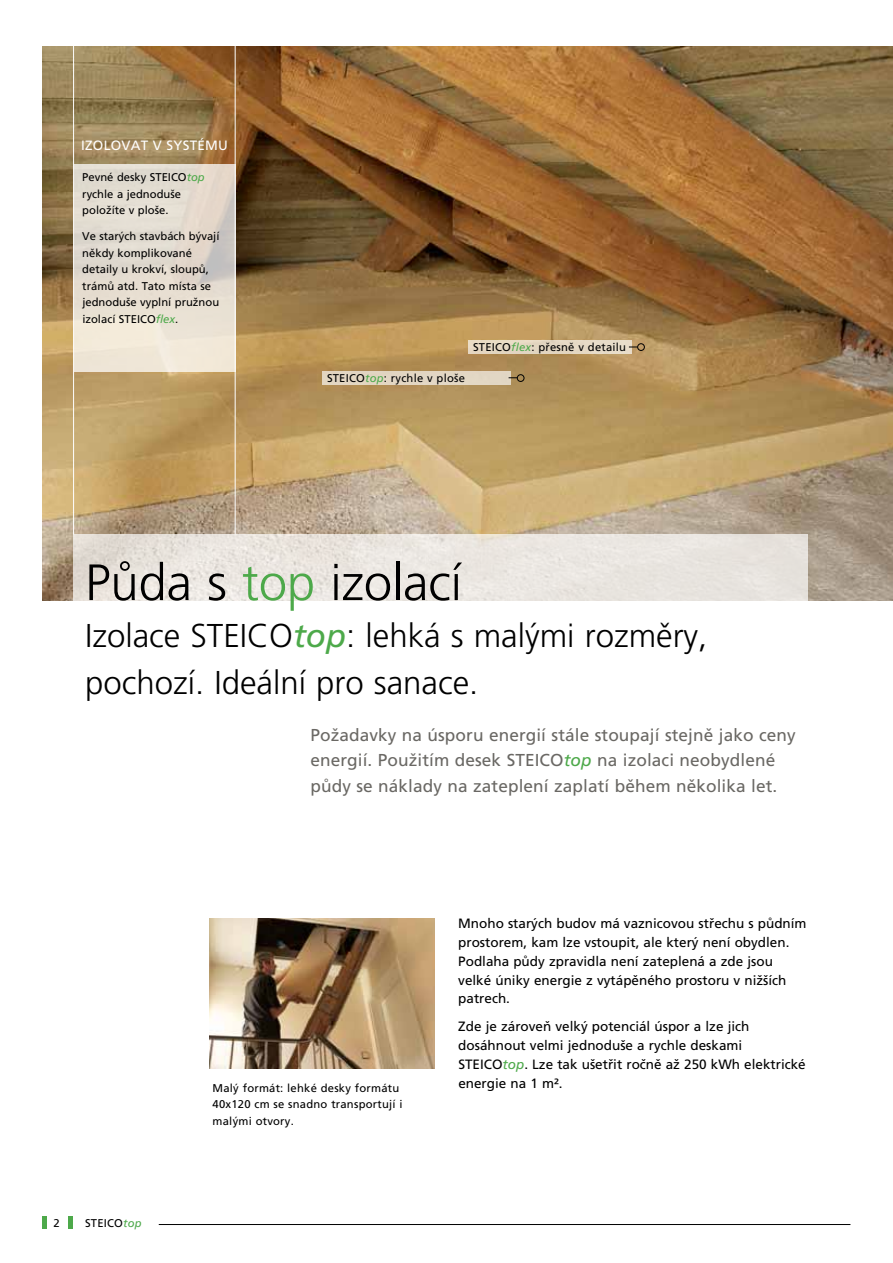
<style>
.page{position:relative;width:893px;height:1263px;background:#fff}
.page>*{position:absolute;margin:0;border:0;box-sizing:border-box;transform-origin:0 0}
.t1{font:300 51px "Frutiger CE";letter-spacing:-.005em;color:#000}
.t2{font:300 33px/46.8px "Frutiger CE";color:#000}
.t3{font:17.25px/25.5px "Frutiger CE";letter-spacing:.005em;color:#6a6864}
.t4{font:13.5px/18.8px "Frutiger CE";color:#000}
.t5{font:13.5px "Frutiger CE";letter-spacing:.02em;color:#fff}
.t6{font:11.25px/16.5px "Frutiger CE";color:#000}
.t7{font:11.25px/16.5px "Frutiger CE";letter-spacing:.02em;color:#000}
.s1{font-style:italic;color:#4da94a}
.s2{color:#4da94a}
.s3{font-weight:400;font-style:italic;color:#4da94a}
</style>
<div class="page">
<hr style="left:43px;top:1216px;width:4px;height:13px;background:#4da94a">
<div style="left:68px;top:1216px;width:5px;height:13px;background:#4da94a"></div>
<hr style="left:159px;top:1224px;width:691px;height:1px;background:#000">
<img style="left:43px;top:47px;width:850px;height:553px">
<svg style="left:73px;top:534px;width:735px;height:67px;background:#e9e4df"></svg>
<svg style="left:74px;top:164px;width:161px;height:208px;background:#e5ddd1"></svg>
<hr style="left:73px;top:45px;width:1px;height:489px;background:#fff">
<hr style="left:235px;top:41px;width:1px;height:493px;background:#fff">
<img style="left:209px;top:919px;width:226px;height:150px">
<div style="left:322px;top:371px;width:188px;height:14px;background:#e2d6c3"></div>
<div style="left:517px;top:374px;width:7px;height:8px;border:1px solid #000;border-radius:50%"></div>
<div style="left:468px;top:340px;width:163px;height:14px;background:#e5d9c4"></div>
<div style="left:637px;top:343px;width:8px;height:8px;border:1px solid #000;border-radius:50%"></div>
<p class="t5" style="left:81px;top:137px;width:148px">IZOLOVAT V SYSTÉMU</p>
<p class="t6" style="left:82px;top:169px;width:124px">Pevné desky STEICO<span class="s1">top </span>rychle a jednoduše položíte v ploše.</p>
<p class="t6" style="left:82px;top:228px;width:139px">Ve starých stavbách bývají někdy komplikované detaily u krokví, sloupů, trámů atd. Tato místa se jednoduše vyplní pružnou izolací STEICO<span class="s1">flex</span>.</p>
<p class="t7" style="left:327px;top:370px;width:139px">STEICO<span class="s1">top</span>: rychle v ploše</p>
<p class="t7" style="left:473px;top:339px;width:155px">STEICO<span class="s1">flex</span>: přesně v detailu</p>
<h1 class="t1" style="left:85px;top:553px;width:378px">Půda s <span class="s2">top</span> izolací</h1>
<h2 class="t2" style="left:85px;top:612px;width:624px">Izolace STEICO<span class="s3">top</span>: lehká s malými rozměry, pochozí. Ideální pro sanace.</h2>
<p class="t3" style="left:310px;top:722px;width:487px">Požadavky na úsporu energií stále stoupají stejně jako ceny energií. Použitím desek STEICO<span class="s1">top</span> na izolaci neobydlené půdy se náklady na zateplení zaplatí během několika let.</p>
<p class="t4" style="left:458px;top:914px;width:350px">Mnoho starých budov má vaznicovou střechu s půdním prostorem, kam lze vstoupit, ale který není obydlen.<br>Podlaha půdy zpravidla není zateplená a zde jsou velké úniky energie z vytápěného prostoru v nižších patrech.</p>
<p class="t4" style="left:458px;top:1017px;width:349px">Zde je zároveň velký potenciál úspor a lze jich dosáhnout velmi jednoduše a rychle deskami<br>STEICO<span class="s1">top</span>. Lze tak ušetřit ročně až 250 kWh elektrické</p>
<p class="t6" style="left:54px;top:1214px;width:8px">2</p>
<p class="t6" style="left:85px;top:1214px;width:58px">STEICO<span class="s1">top</span></p>
<p class="t7" style="left:213px;top:1079px;width:188px">Malý formát: lehké desky formátu</p>
<p class="t4" style="left:458px;top:1073px;width:106px">energie na 1 m².</p>
<p class="t7" style="left:213px;top:1096px;width:191px">40x120 cm se snadno transportují i malými otvory.</p>
</div>
